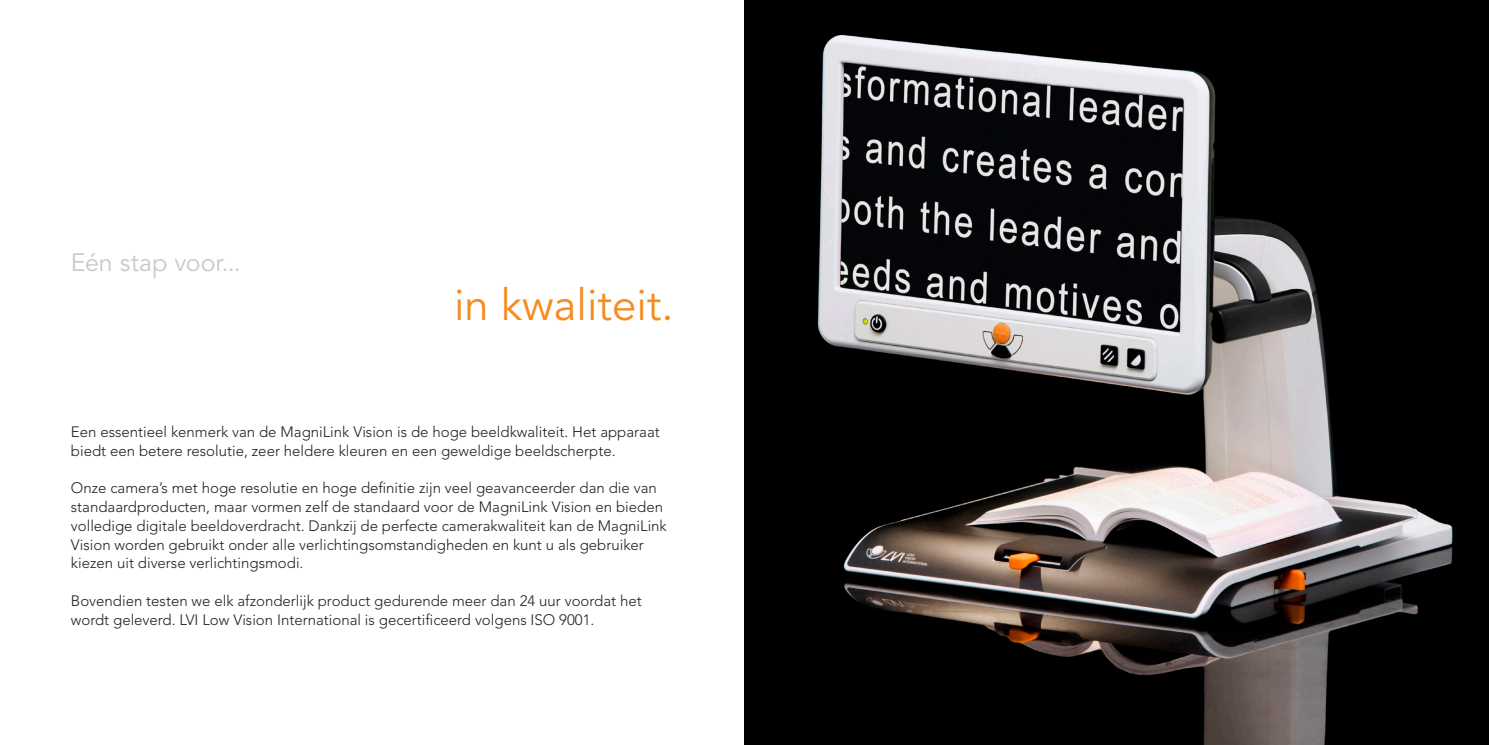
<style>
.page{position:relative;width:1489px;height:745px;background:#fff}
.page>*{position:absolute;margin:0;border:0;box-sizing:border-box;transform-origin:0 0}
.t1{font:43.75px "Avenir LT Std";color:#f68b1e}
.t2{font:25px "Avenir LT Std";letter-spacing:-.005em;color:#c7c9cb}
.t3{font:300 15px/18.8px "Avenir LT Std";color:#231f20}
</style>
<div class="page">
<img style="left:744px;top:0;width:744px;height:744px">
<h2 class="t2" style="left:71px;top:247px;width:171px">Eén stap voor...</h2>
<h1 class="t1" style="left:454px;top:279px;width:221px">in kwaliteit.</h1>
<p class="t3" style="left:71px;top:422px;width:590px">Een essentieel kenmerk van de MagniLink Vision is de hoge beeldkwaliteit. Het apparaat biedt een betere resolutie, zeer heldere kleuren en een geweldige beeldscherpte.</p>
<p class="t3" style="left:71px;top:478px;width:597px">Onze camera’s met hoge resolutie en hoge definitie zijn veel geavanceerder dan die van standaardproducten, maar vormen zelf de standaard voor de MagniLink Vision en bieden volledige digitale beeldoverdracht. Dankzij de perfecte camerakwaliteit kan de MagniLink Vision worden gebruikt onder alle verlichtingsomstandigheden en kunt u als gebruiker kiezen uit diverse verlichtingsmodi.</p>
<p class="t3" style="left:71px;top:591px;width:572px">Bovendien testen we elk afzonderlijk product gedurende meer dan 24 uur voordat het wordt geleverd. LVI Low Vision International is gecertificeerd volgens ISO 9001.</p>
</div>
